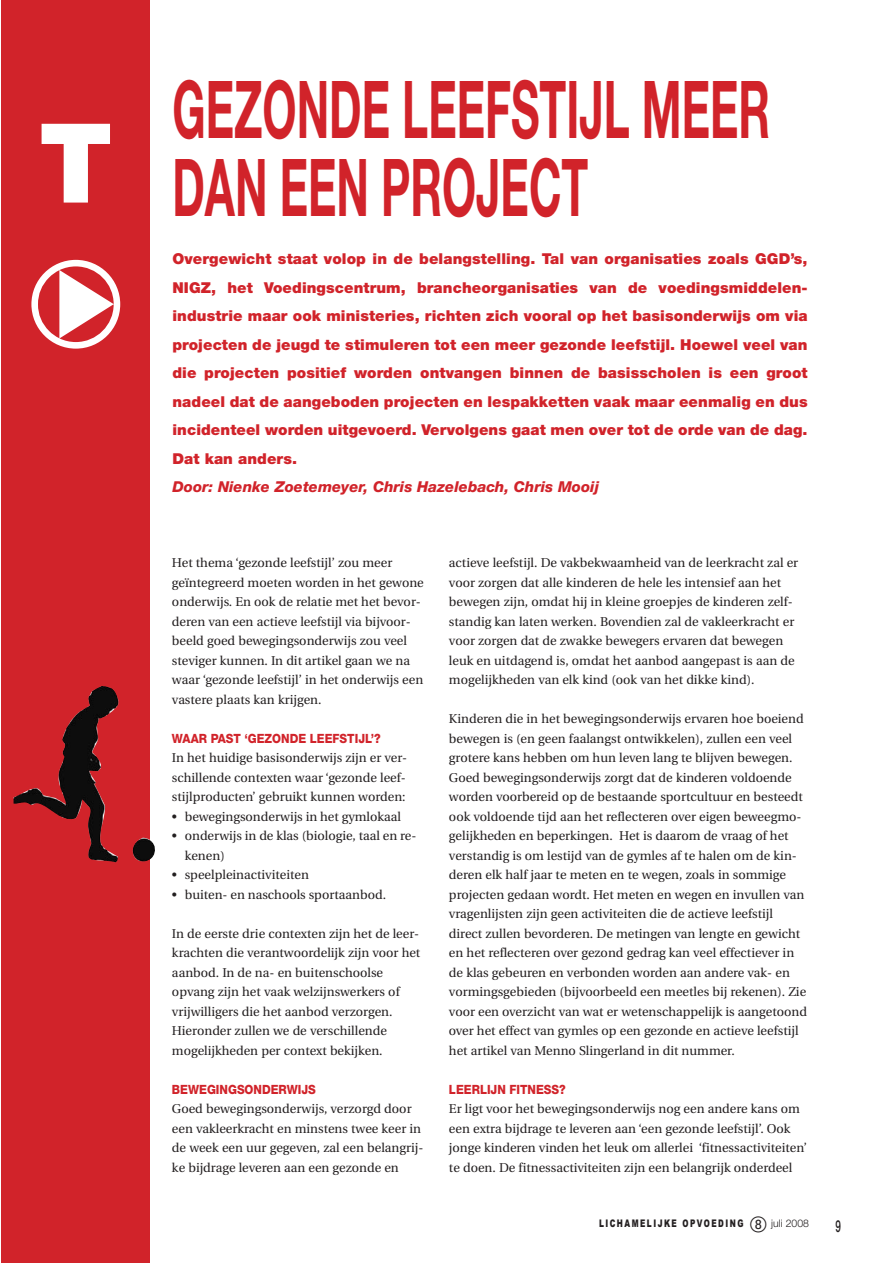
<style>
.page{position:relative;width:892px;height:1263px;background:#fff}
.page>*{position:absolute;margin:0;border:0;box-sizing:border-box;transform-origin:0 0}
.t1{font:900 110.25px "Helvetica Neue";color:#fff}
.t2{font:700 79.8px/78px "Helvetica Neue";color:#d1232a;scale:.55 1}
.t3{font:500 16.5px "Helvetica Neue";color:#231f20;scale:.6 1}
.t4{font:900 15px/28.5px "Helvetica Neue";letter-spacing:.005em;color:#d1232a;text-align:justify}
.t5{font:italic 800 15px "Helvetica Neue";color:#d1232a}
.t6{font:12.75px/19.5px "Utopia";color:#231f20}
.t7{font:800 12.75px "Helvetica Neue";color:#d1232a;scale:.9 1}
.t8{font:900 10.5px "Arial";letter-spacing:.2em;color:#231f20;scale:.7 1}
.s1{font-family:"European Pi One";font-weight:400;font-size:16.5px}
.s2{font-family:"Helvetica Neue";font-weight:300}
</style>
<div class="page">
<div style="left:1px;top:0;width:149px;height:1263px;background:#d1232a"></div>
<img style="left:14px;top:686px;width:141px;height:177px">
<h1 class="t1" style="left:39px;top:124px;width:75px">T</h1>
<h2 class="t2" style="left:172px;top:78px;width:1088px">GEZONDE LEEFSTIJL MEER<br>DAN EEN PROJECT</h2>
<p class="t4" style="left:172px;top:246px;width:636px">Overgewicht staat volop in de belangstelling. Tal van organisaties zoals GGD’s, NIGZ, het Voedingscentrum, brancheorganisaties van de voedingsmiddelen - industrie maar ook ministeries, richten zich vooral op het basisonderwijs om via projecten de jeugd te stimuleren tot een meer gezonde leefstijl. Hoewel veel van die projecten positief worden ontvangen binnen de basisscholen is een groot nadeel dat de aangeboden projecten en lespakketten vaak maar eenmalig en dus incidenteel worden uitgevoerd. Vervolgens gaat men over tot de orde van de dag.<br>Dat kan anders.</p>
<p class="t5" style="left:172px;top:481px;width:428px">Door: Nienke Zoetemeyer, Chris Hazelebach, Chris Mooij</p>
<p class="t6" style="left:172px;top:554px;width:253px">Het thema ‘gezonde leefstijl’ zou meer geïntegreerd moeten worden in het gewone onderwijs. En ook de relatie met het bevor&shy;deren van een actieve leefstijl via bijvoor&shy;beeld goed bewegingsonderwijs zou veel steviger kunnen. In dit artikel gaan we na waar ‘gezonde leefstijl’ in het onderwijs een vastere plaats kan krijgen.</p>
<p class="t7" style="left:172px;top:734px;width:233px">WAAR PAST ‘GEZONDE LEEFSTIJL’?</p>
<p class="t6" style="left:172px;top:749px;width:237px;text-align:justify">In het huidige basisonderwijs zijn er ver&shy;schillende contexten waar ‘gezonde leef&shy;stijlproducten’ gebruikt kunnen worden:</p>
<p class="t6" style="left:172px;top:808px;width:230px">• bewegingsonderwijs in het gymlokaal</p>
<p class="t6" style="left:185px;top:827px;width:233px;text-indent:-13px">• onderwijs in de klas (biologie, taal en re&shy;kenen)</p>
<p class="t6" style="left:172px;top:866px;width:138px">• speelpleinactiviteiten</p>
<p class="t6" style="left:172px;top:886px;width:215px">• buiten- en naschools sportaanbod.</p>
<p class="t6" style="left:172px;top:925px;width:250px">In de eerste drie contexten zijn het de leer&shy;krachten die verantwoordelijk zijn voor het aanbod. In de na- en buitenschoolse opvang zijn het vaak welzijnswerkers of vrijwilligers die het aanbod verzorgen.<br>Hieronder zullen we de verschillende mogelijkheden per context bekijken.</p>
<p class="t7" style="left:172px;top:1085px;width:161px">BEWEGINGSONDERWIJS</p>
<p class="t6" style="left:172px;top:1100px;width:253px">Goed bewegingsonderwijs, verzorgd door een vakleerkracht en minstens twee keer in de week een uur gegeven, zal een belangrij&shy;ke bijdrage leveren aan een gezonde en</p>
<p class="t6" style="left:449px;top:554px;width:351px">actieve leefstijl. De vakbekwaamheid van de leerkracht zal er voor zorgen dat alle kinderen de hele les intensief aan het bewegen zijn, omdat hij in kleine groepjes de kinderen zelf&shy;standig kan laten werken. Bovendien zal de vakleerkracht er voor zorgen dat de zwakke bewegers ervaren dat bewegen leuk en uitdagend is, omdat het aanbod aangepast is aan de mogelijkheden van elk kind (ook van het dikke kind).</p>
<p class="t6" style="left:449px;top:710px;width:359px">Kinderen die in het bewegingsonderwijs ervaren hoe boeiend bewegen is (en geen faalangst ontwikkelen), zullen een veel grotere kans hebben om hun leven lang te blijven bewegen.<br>Goed bewegingsonderwijs zorgt dat de kinderen voldoende worden voorbereid op de bestaande sportcultuur en besteedt ook voldoende tijd aan het reflecteren over eigen beweegmo&shy;gelijkheden en beperkingen. Het is daarom de vraag of het verstandig is om lestijd van de gymles af te halen om de kin&shy;deren elk half jaar te meten en te wegen, zoals in sommige projecten gedaan wordt. Het meten en wegen en invullen van vragenlijsten zijn geen activiteiten die de actieve leefstijl direct zullen bevorderen. De metingen van lengte en gewicht en het reflecteren over gezond gedrag kan veel effectiever in de klas gebeuren en verbonden worden aan andere vak- en vormingsgebieden (bijvoorbeeld een meetles bij rekenen). Zie voor een overzicht van wat er wetenschappelijk is aangetoond over het effect van gymles op een gezonde en actieve leefstijl het artikel van Menno Slingerland in dit nummer.</p>
<p class="t7" style="left:449px;top:1085px;width:131px">LEERLIJN FITNESS?</p>
<p class="t6" style="left:449px;top:1100px;width:359px">Er ligt voor het bewegingsonderwijs nog een andere kans om een extra bijdrage te leveren aan ‘een gezonde leefstijl’. Ook jonge kinderen vinden het leuk om allerlei ‘fitnessactiviteiten’ te doen. De fitnessactiviteiten zijn een belangrijk onderdeel</p>
<p class="t8" style="left:599px;top:1217px;width:301px">LICHAMELIJKE OPVOEDING <span class="s1">-</span> <span class="s2">juli 2008</span></p>
<p class="t3" style="left:835px;top:1220px;width:11px">9</p>
</div>
